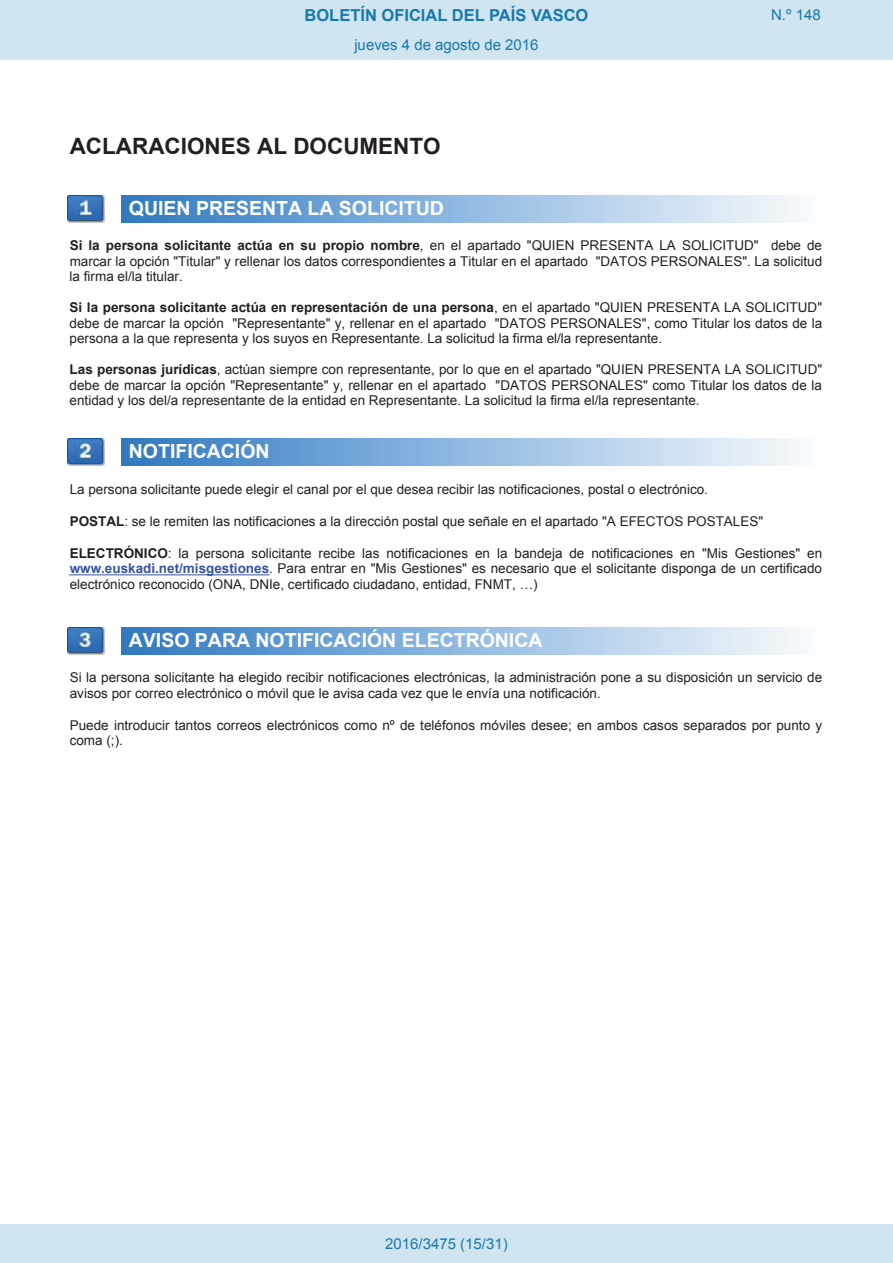
<style>
.page{position:relative;width:893px;height:1263px;background:#fff}
.page>*{position:absolute;margin:0;border:0;box-sizing:border-box;transform-origin:0 0}
.t1{font:700 22.5px "Arial";color:#231f20}
.t2{font:700 19.5px "Arial";color:#fff}
.t3{font:700 16.5px "Arial";color:#1879ad}
.Paginacion_Centro{font:15px "Arial";color:#1879ad}
.t4{font:13.5px/15.5px "Arial";color:#231f20;text-align:justify}
.s1{font-weight:700}
.s2{font-weight:700;color:#3553a4}
</style>
<div class="page">
<img style="left:68px;top:196px;width:37px;height:27px">
<div style="left:121px;top:196px;width:703px;height:27px;background:linear-gradient(to right,#2d79c2,#fcfdff)"></div>
<img style="left:68px;top:439px;width:37px;height:27px">
<hr style="left:70px;top:575px;width:199px;height:1px;background:#3553a4">
<div style="left:121px;top:439px;width:703px;height:27px;background:linear-gradient(to right,#2d79c2,#fcfdff)"></div>
<img style="left:68px;top:627px;width:37px;height:27px">
<div style="left:121px;top:627px;width:703px;height:27px;background:linear-gradient(to right,#2d79c2,#fcfdff)"></div>
<div style="left:0;top:0;width:893px;height:60px;background:#d0e5f0"></div>
<div style="left:0;top:1225px;width:893px;height:38px;background:#d0e5f0"></div>
<p class="t3" style="left:305px;top:4px;width:285px">BOLETÍN OFICIAL DEL PAÍS VASCO</p>
<p class="Paginacion_Centro" style="left:771px;top:5px;width:51px">N.º 148</p>
<p class="Paginacion_Centro" style="left:354px;top:35px;width:186px">jueves 4 de agosto de 2016</p>
<p class="t1" style="left:70px;top:132px;width:373px">ACLARACIONES AL DOCUMENTO</p>
<p class="t2" style="left:129px;top:195px;width:317px">QUIEN PRESENTA LA SOLICITUD</p>
<p class="t4" style="left:70px;top:238px;width:754px"><span class="s1">Si la persona solicitante actúa en su propio nombre</span>, en el apartado "QUIEN PRESENTA LA SOLICITUD" debe de marcar la opción "Titular" y rellenar los datos correspondientes a Titular en el apartado "DATOS PERSONALES". La solicitud la firma el/la titular.</p>
<p class="t4" style="left:70px;top:300px;width:754px"><span class="s1">Si la persona solicitante actúa en representación de una persona</span>, en el apartado "QUIEN PRESENTA LA SOLICITUD" debe de marcar la opción "Representante" y, rellenar en el apartado "DATOS PERSONALES", como Titular los datos de la persona a la que representa y los suyos en Representante. La solicitud la firma el/la representante.</p>
<p class="t4" style="left:70px;top:362px;width:754px"><span class="s1">Las personas jurídicas</span>, actúan siempre con representante, por lo que en el apartado "QUIEN PRESENTA LA SOLICITUD" debe de marcar la opción "Representante" y, rellenar en el apartado "DATOS PERSONALES" como Titular los datos de la entidad y los del/a representante de la entidad en Representante. La solicitud la firma el/la representante.</p>
<p class="t2" style="left:129px;top:438px;width:142px">NOTIFICACIÓN</p>
<p class="t4" style="left:70px;top:481px;width:640px">La persona solicitante puede elegir el canal por el que desea recibir las notificaciones, postal o electrónico.</p>
<p class="t4" style="left:70px;top:514px;width:695px"><span class="s1">POSTAL</span>: se le remiten las notificaciones a la dirección postal que señale en el apartado "A EFECTOS POSTALES"</p>
<p class="t4" style="left:70px;top:545px;width:754px"><span class="s1">ELECTRÓNICO</span>: la persona solicitante recibe las notificaciones en la bandeja de notificaciones en "Mis Gestiones" en <span class="s2">www.euskadi.net/misgestiones</span>. Para entrar en "Mis Gestiones" es necesario que el solicitante disponga de un certificado electrónico reconocido (ONA, DNIe, certificado ciudadano, entidad, FNMT, …)</p>
<p class="t2" style="left:129px;top:627px;width:415px">AVISO PARA NOTIFICACIÓN ELECTRÓNICA</p>
<p class="t4" style="left:70px;top:669px;width:754px;line-height:16.2px">Si la persona solicitante ha elegido recibir notificaciones electrónicas, la administración pone a su disposición un servicio de avisos por correo electrónico o móvil que le avisa cada vez que le envía una notificación.</p>
<p class="t4" style="left:70px;top:717px;width:754px">Puede introducir tantos correos electrónicos como nº de teléfonos móviles desee; en ambos casos separados por punto y coma (;).</p>
<p class="Paginacion_Centro" style="left:385px;top:1234px;width:124px">2016/3475 (15/31)</p>
</div>
